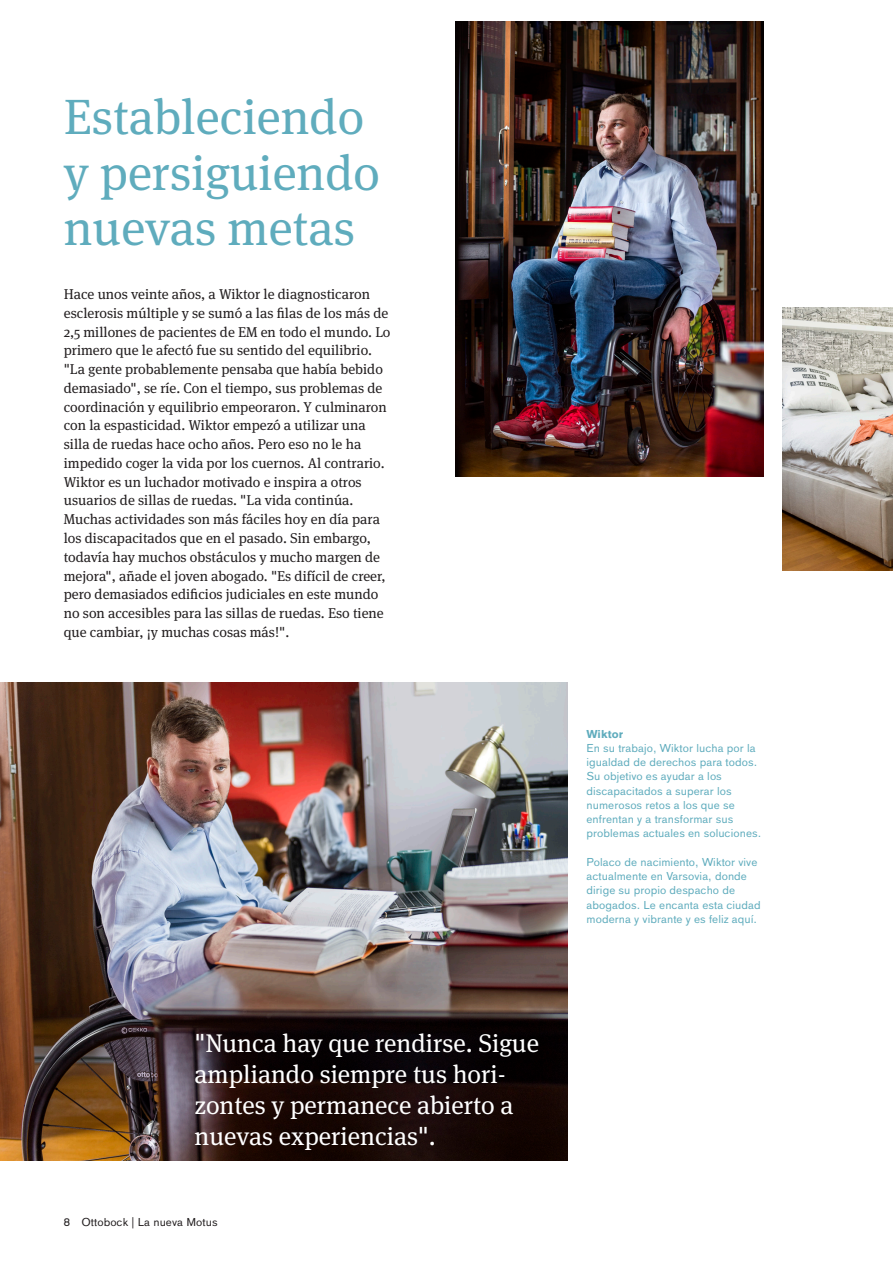
<style>
.page{position:relative;width:893px;height:1263px;background:#fff}
.page>*{position:absolute;margin:0;border:0;box-sizing:border-box;transform-origin:0 0}
.t1{font:49.5px/55.5px "OBO Serif";color:#5facbd}
.D1_F_Headline_22_25{font:25.5px/30.8px "OBO Serif";color:#fff}
.D2_Copy_9_5pt_12_5pt{font:14.25px/18.8px "OBO Serif";color:#231f20}
.D4_Marginal_Copy_7_5{font:11.25px/14.2px "OBO Sans";letter-spacing:.005em;color:#5facbd}
.D5_Running_title_7_5{font:11.25px "OBO Sans";letter-spacing:.005em;color:#231f20}
.D4_Marginal_Copy_7_5-2{font:700 11.25px "OBO Sans";letter-spacing:.005em;color:#5facbd}
</style>
<div class="page">
<img style="left:0;top:683px;width:568px;height:478px">
<img style="left:783px;top:308px;width:110px;height:262px">
<img style="left:456px;top:21px;width:308px;height:455px">
<h2 class="t1" style="left:64px;top:89px;width:318px">Estableciendo y persiguiendo nuevas metas</h2>
<p class="D2_Copy_9_5pt_12_5pt" style="left:64px;top:285px;width:328px">Hace unos veinte años, a Wiktor le diagnosticaron esclerosis múltiple y se sumó a las filas de los más de 2,5 millones de pacientes de EM en todo el mundo. Lo primero que le afectó fue su sentido del equilibrio. "La gente probablemente pensaba que había bebido demasiado", se ríe. Con el tiempo, sus problemas de coordinación y equilibrio empeoraron. Y culminaron con la espasticidad. Wiktor empezó a utilizar una silla de ruedas hace ocho años. Pero eso no le ha impedido coger la vida por los cuernos. Al contrario.<br>Wiktor es un luchador motivado e inspira a otros usuarios de sillas de ruedas. "La vida continúa.<br>Muchas actividades son más fáciles hoy en día para los discapacitados que en el pasado. Sin embargo, todavía hay muchos obstáculos y mucho margen de mejora", añade el joven abogado. "Es difícil de creer, pero demasiados edificios judiciales en este mundo no son accesibles para las sillas de ruedas. Eso tiene que cambiar, ¡y muchas cosas más!".</p>
<p class="D1_F_Headline_22_25" style="left:194px;top:1028px;width:346px">"Nunca hay que rendirse. Sigue ampliando siempre tus hori&shy;zontes y permanece abierto a nuevas experiencias".</p>
<p class="D5_Running_title_7_5" style="left:64px;top:1215px;width:155px">8 Ottobock | La nueva Motus</p>
<p class="D4_Marginal_Copy_7_5-2" style="left:586px;top:727px;width:38px">Wiktor</p>
<p class="D4_Marginal_Copy_7_5" style="left:586px;top:741px;width:176px">En su trabajo, Wiktor lucha por la igualdad de derechos para todos.<br>Su objetivo es ayudar a los discapacitados a superar los numerosos retos a los que se enfrentan y a transformar sus problemas actuales en soluciones.</p>
<p class="D4_Marginal_Copy_7_5" style="left:586px;top:855px;width:176px">Polaco de nacimiento, Wiktor vive actualmente en Varsovia, donde dirige su propio despacho de abogados. Le encanta esta ciudad moderna y vibrante y es feliz aquí.</p>
</div>
